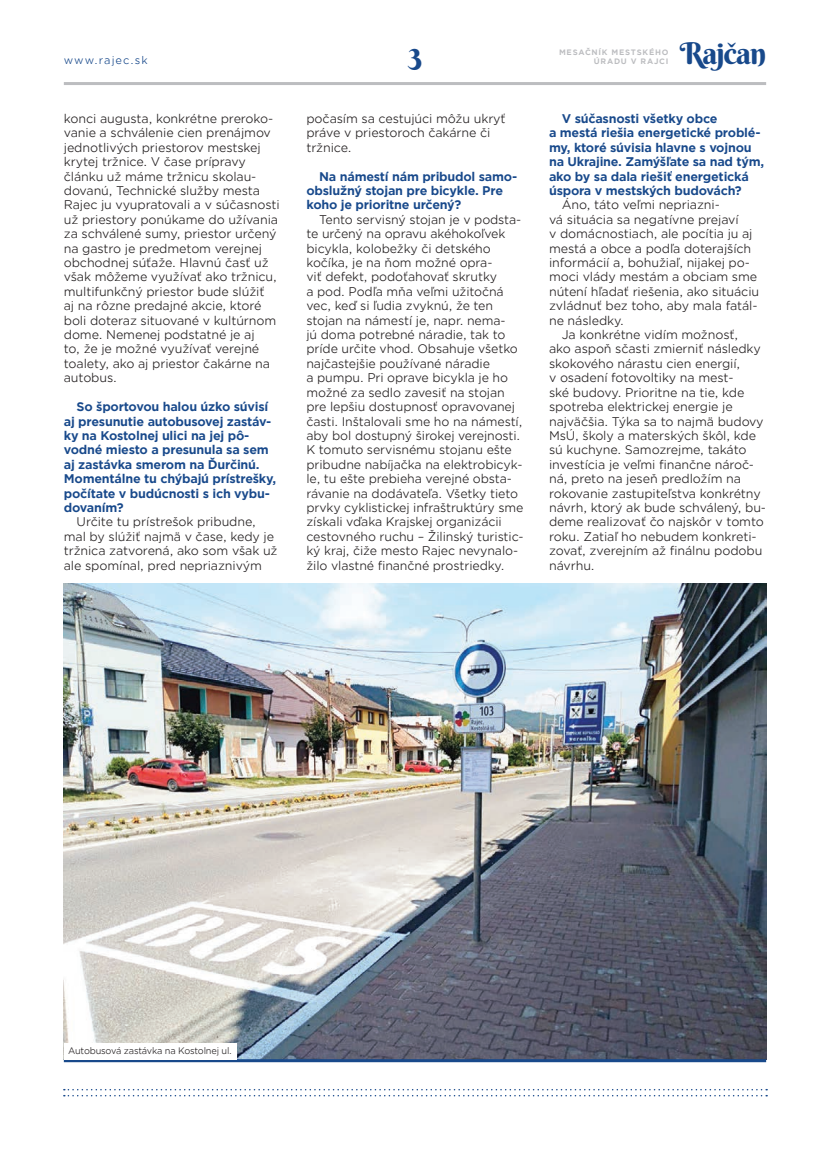
<style>
.page{position:relative;width:830px;height:1161px;background:#fff}
.page>*{position:absolute;margin:0;border:0;box-sizing:border-box;transform-origin:0 0}
.t1{font:30px "Berkshire Swash";letter-spacing:-.04em;color:#18498b}
.t2{font:12px/14.4px "Gotham Office";letter-spacing:-.01em;color:#231f20}
.t3{font:700 12px/14.4px "Gotham Office";letter-spacing:-.02em;color:#18498b}
.t4{font:10.5px "Gotham Office";letter-spacing:.1em;color:#18498b}
.t5{font:9px "Gotham Office";letter-spacing:-.02em;color:#231f20}
.t6{font:700 7.5px "Gotham Office";letter-spacing:.1em;color:#bcbdc0}
</style>
<div class="page">
<svg style="left:64px;top:1089px;width:702px;height:7px"></svg>
<hr style="left:64px;top:82px;width:701px;height:3px;background:#bcbdc0">
<img style="left:64px;top:584px;width:701px;height:475px">
<hr style="left:64px;top:1059px;width:701px;height:3px;background:#18498b">
<div style="left:64px;top:1043px;width:172px;height:16px;background:#fff"></div>
<p class="t4" style="left:64px;top:53px;width:85px">www.rajec.sk</p>
<p class="t1" style="left:408px;top:34px;width:15px">3</p>
<p class="t1" style="left:679px;top:34px;width:88px">Rajčan</p>
<p class="t6" style="left:558px;top:47px;width:111px">MESAČNÍK MESTSKÉHO</p>
<p class="t6" style="left:593px;top:56px;width:76px">ÚRADU V RAJCI</p>
<p class="t2" style="left:64px;top:111px;width:217px">konci augusta, konkrétne preroko&shy;vanie a schválenie cien prenájmov jednotlivých priestorov mestskej krytej tržnice. V čase prípravy článku už máme tržnicu skolau&shy;dovanú, Technické služby mesta<br>Rajec ju vyupratovali a v súčasnosti už priestory ponúkame do užívania za schválené sumy, priestor určený na gastro je predmetom verejnej obchodnej súťaže. Hlavnú časť už však môžeme využívať ako tržnicu, multifunkčný priestor bude slúžiť<br>aj na rôzne predajné akcie, ktoré boli doteraz situované v kultúrnom dome. Nemenej podstatné je aj<br>to, že je možné využívať verejné toalety, ako aj priestor čakárne na autobus.</p>
<p class="t3" style="left:64px;top:399px;width:214px;text-indent:13px">So športovou halou úzko súvisí aj presunutie autobusovej zastáv&shy;ky na Kostolnej ulici na jej pô&shy;vodné miesto a presunula sa sem aj zastávka smerom na Ďurčinú.<br>Momentálne tu chýbajú prístrešky, počítate v budúcnosti s ich vybu&shy;dovaním?</p>
<p class="t2" style="left:64px;top:514px;width:215px;text-indent:13px">Určite tu prístrešok pribudne, mal by slúžiť najmä v čase, kedy je tržnica zatvorená, ako som však už ale spomínal, pred nepriaznivým</p>
<p class="t2" style="left:306px;top:111px;width:201px">počasím sa cestujúci môžu ukryť práve v priestoroch čakárne či tržnice.</p>
<p class="t3" style="left:306px;top:169px;width:212px;text-indent:13px">Na námestí nám pribudol samo&shy;obslužný stojan pre bicykle. Pre koho je prioritne určený?</p>
<p class="t2" style="left:306px;top:212px;width:218px;text-indent:13px">Tento servisný stojan je v podsta&shy;te určený na opravu akéhokoľvek bicykla, kolobežky či detského kočíka, je na ňom možné opra-<br>viť defekt, podoťahovať skrutky<br>a pod. Podľa mňa veľmi užitočná vec, keď si ľudia zvyknú, že ten stojan na námestí je, napr. nema-<br>jú doma potrebné náradie, tak to príde určite vhod. Obsahuje všetko najčastejšie používané náradie<br>a pumpu. Pri oprave bicykla je ho možné za sedlo zavesiť na stojan pre lepšiu dostupnosť opravovanej časti. Inštalovali sme ho na námestí, aby bol dostupný širokej verejnosti.<br>K tomuto servisnému stojanu ešte pribudne nabíjačka na elektrobicyk&shy;le, tu ešte prebieha verejné obsta&shy;rávanie na dodávateľa. Všetky tieto prvky cyklistickej infraštruktúry sme získali vďaka Krajskej organizácii cestovného ruchu – Žilinský turistic&shy;ký kraj, čiže mesto Rajec nevynalo&shy;žilo vlastné finančné prostriedky.</p>
<p class="t3" style="left:549px;top:111px;width:217px;text-indent:13px">V súčasnosti všetky obce<br>a mestá riešia energetické problé&shy;my, ktoré súvisia hlavne s vojnou na Ukrajine. Zamýšľate sa nad tým, ako by sa dala riešiť energetická úspora v mestských budovách?</p>
<p class="t2" style="left:549px;top:198px;width:211px;text-indent:13px">Áno, táto veľmi nepriazni-<br>vá situácia sa negatívne prejaví<br>v domácnostiach, ale pocítia ju aj mestá a obce a podľa doterajších informácií a, bohužiaľ, nijakej po&shy;moci vlády mestám a obciam sme nútení hľadať riešenia, ako situáciu zvládnuť bez toho, aby mala fatál&shy;ne následky.</p>
<p class="t2" style="left:549px;top:327px;width:218px;text-indent:13px">Ja konkrétne vidím možnosť,<br>ako aspoň sčasti zmierniť následky skokového nárastu cien energií,<br>v osadení fotovoltiky na mest-<br>ské budovy. Prioritne na tie, kde spotreba elektrickej energie je najväčšia. Týka sa to najmä budovy<br>MsÚ, školy a materských škôl, kde sú kuchyne. Samozrejme, takáto investícia je veľmi finančne nároč&shy;ná, preto na jeseň predložím na rokovanie zastupiteľstva konkrétny návrh, ktorý ak bude schválený, bu&shy;deme realizovať čo najskôr v tomto roku. Zatiaľ ho nebudem konkreti&shy;zovať, zverejním až finálnu podobu návrhu.</p>
<p class="t5" style="left:68px;top:1045px;width:165px">Autobusová zastávka na Kostolnej ul.</p>
</div>
